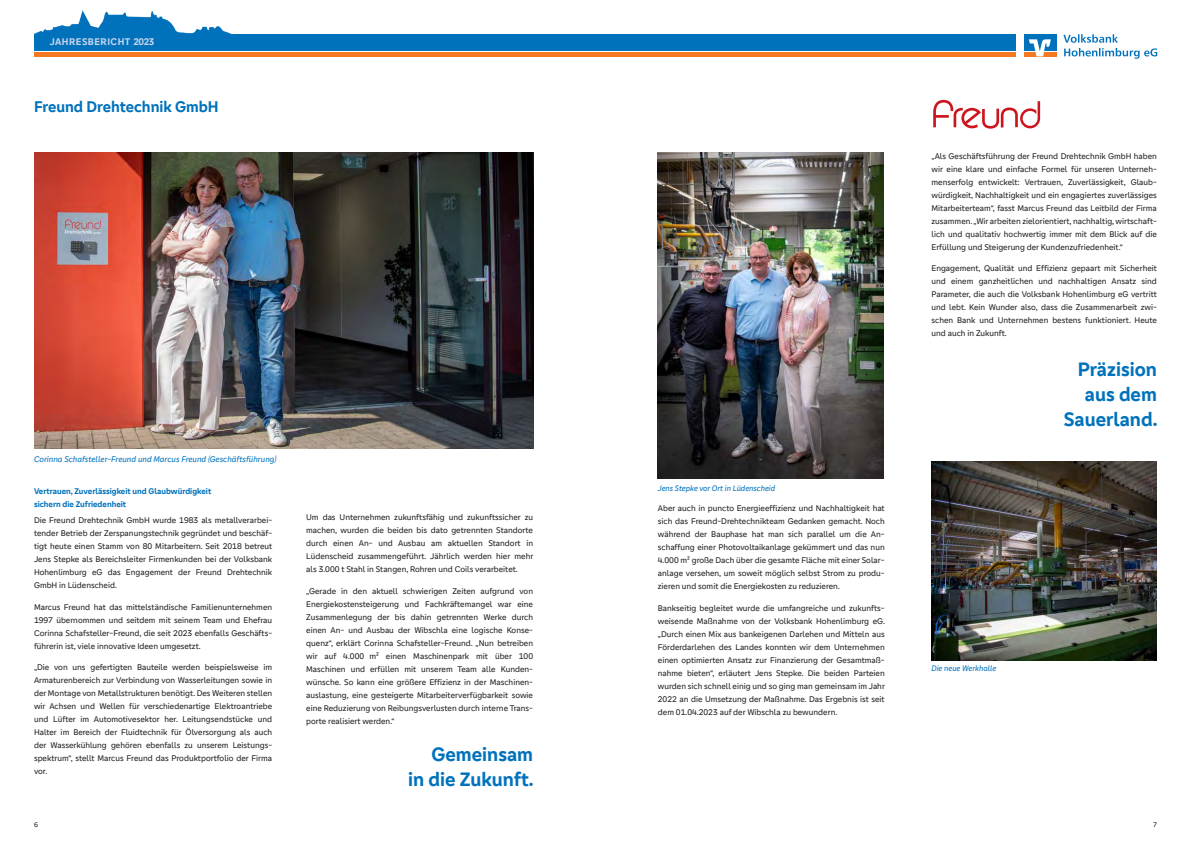
<style>
.page{position:relative;width:1191px;height:842px;background:#fff}
.page>*{position:absolute;margin:0;border:0;box-sizing:border-box;transform-origin:0 0}
.t1{font:700 20.1px/25.1px "Genos GFG";color:#0072bc;text-align:right}
.t2{font:700 16px "Genos GFG";color:#0072bc}
.t3{font:700 10px "Genos GFG";letter-spacing:.05em;color:#c6d5ed}
.t4{font:8.5px/13px "Genos GFG";color:#231f20;text-align:justify}
.t5{font:700 8.5px/13px "Genos GFG";color:#0072bc}
.t6{font:italic 8.5px "Genos GFG";color:#0072bc}
.t7{font:italic 8.2px "Genos GFG";color:#0072bc}
.t8{font:7px "Genos GFG";color:#231f20}
</style>
<div class="page">
<div style="left:1024px;top:34px;width:32px;height:17px;background:#0072bc"></div>
<hr style="left:1024px;top:52px;width:32px;height:4px;background:#f47921">
<svg style="left:1063px;top:34px;width:94px;height:25px"></svg>
<svg style="left:1029px;top:39px;width:22px;height:17px"></svg>
<img style="left:34px;top:10px;width:198px;height:24px">
<div style="left:34px;top:34px;width:981px;height:17px;background:#0072bc"></div>
<hr style="left:34px;top:52px;width:981px;height:4px;background:#f47921">
<svg style="left:933px;top:100px;width:107px;height:29px"></svg>
<img style="left:34px;top:152px;width:499px;height:297px">
<img style="left:931px;top:462px;width:226px;height:198px">
<img style="left:658px;top:152px;width:225px;height:327px">
<p class="t3" style="left:50px;top:36px;width:106px">JAHRESBERICHT 2023</p>
<p class="t2" style="left:34px;top:97px;width:186px">Freund Drehtechnik GmbH</p>
<p class="t6" style="left:34px;top:454px;width:244px">Corinna Schafsteller-Freund und Marcus Freund (Geschäftsführung)</p>
<p class="t5" style="left:34px;top:485px;width:179px">Vertrauen, Zuverlässigkeit und Glaubwürdigkeit sichern die Zufriedenheit</p>
<p class="t4" style="left:34px;top:514px;width:240px">Die Freund Drehtechnik GmbH wurde 1983 als metallverarbei&shy;tender Betrieb der Zerspanungstechnik gegründet und beschäf&shy;tigt heute einen Stamm von 80 Mitarbeitern. Seit 2018 betreut Jens Stepke als Bereichsleiter Firmenkunden bei der Volksbank Hohenlimburg eG das Engagement der Freund Drehtechnik GmbH in Lüdenscheid.</p>
<p class="t4" style="left:34px;top:600px;width:240px">Marcus Freund hat das mittelständische Familienunternehmen 1997 übernommen und seitdem mit seinem Team und Ehefrau Corinna Schafsteller-Freund, die seit 2023 ebenfalls Geschäfts&shy;führerin ist, viele innovative Ideen umgesetzt.</p>
<p class="t4" style="left:34px;top:661px;width:240px">„Die von uns gefertigten Bauteile werden beispielsweise im Armaturenbereich zur Verbindung von Wasserleitungen sowie in der Montage von Metallstrukturen benötigt. Des Weiteren stellen wir Achsen und Wellen für verschiedenartige Elektroantriebe und Lüfter im Automotivesektor her. Leitungsendstücke und Halter im Bereich der Fluidtechnik für Ölversorgung als auch der Wasserkühlung gehören ebenfalls zu unserem Leistungs&shy;spektrum“, stellt Marcus Freund das Produktportfolio der Firma vor.</p>
<p class="t4" style="left:306px;top:511px;width:228px">Um das Unternehmen zukunftsfähig und zukunftssicher zu machen, wurden die beiden bis dato getrennten Standorte durch einen An- und Ausbau am aktuellen Standort in Lüdenscheid zusammengeführt. Jährlich werden hier mehr als 3.000 t Stahl in Stangen, Rohren und Coils verarbeitet.</p>
<p class="t4" style="left:306px;top:585px;width:228px">„Gerade in den aktuell schwierigen Zeiten aufgrund von Energiekostensteigerung und Fachkräftemangel war eine Zusammenlegung der bis dahin getrennten Werke durch einen An- und Ausbau der Wibschla eine logische Konse&shy;quenz“, erklärt Corinna Schafsteller-Freund. „Nun betreiben wir auf 4.000 m² einen Maschinenpark mit über 100<br>Maschinen und erfüllen mit unserem Team alle Kunden&shy;wünsche. So kann eine größere Effizienz in der Maschinen&shy;auslastung, eine gesteigerte Mitarbeiterverfügbarkeit sowie eine Reduzierung von Reibungsverlusten durch interne Trans&shy;porte realisiert werden.“</p>
<p class="t1" style="left:408px;top:742px;width:127px">Gemeinsam<br>in die Zukunft.</p>
<p class="t7" style="left:658px;top:483px;width:119px">Jens Stepke vor Ort in Lüdenscheid</p>
<p class="t4" style="left:658px;top:502px;width:228px">Aber auch in puncto Energieeffizienz und Nachhaltigkeit hat sich das Freund-Drehtechnikteam Gedanken gemacht. Noch während der Bauphase hat man sich parallel um die An&shy;schaffung einer Photovoltaikanlage gekümmert und das nun 4.000 m² große Dach über die gesamte Fläche mit einer Solar&shy;anlage versehen, um soweit möglich selbst Strom zu produ&shy;zieren und somit die Energiekosten zu reduzieren.</p>
<p class="t4" style="left:658px;top:601px;width:228px">Bankseitig begleitet wurde die umfangreiche und zukunfts&shy;weisende Maßnahme von der Volksbank Hohenlimburg eG. „Durch einen Mix aus bankeigenen Darlehen und Mitteln aus Förderdarlehen des Landes konnten wir dem Unternehmen einen optimierten Ansatz zur Finanzierung der Gesamtmaß&shy;nahme bieten“, erläutert Jens Stepke. Die beiden Parteien wurden sich schnell einig und so ging man gemeinsam im Jahr 2022 an die Umsetzung der Maßnahme. Das Ergebnis ist seit dem 01.04.2023 auf der Wibschla zu bewundern.</p>
<p class="t4" style="left:931px;top:149px;width:227px">„Als Geschäftsführung der Freund Drehtechnik GmbH haben wir eine klare und einfache Formel für unseren Unterneh&shy;menserfolg entwickelt: Vertrauen, Zuverlässigkeit, Glaub&shy;würdigkeit, Nachhaltigkeit und ein engagiertes zuverlässiges Mitarbeiterteam“, fasst Marcus Freund das Leitbild der Firma zusammen. „Wir arbeiten zielorientiert, nachhaltig, wirtschaft&shy;lich und qualitativ hochwertig immer mit dem Blick auf die Erfüllung und Steigerung der Kundenzufriedenheit.“</p>
<p class="t4" style="left:931px;top:262px;width:227px">Engagement, Qualität und Effizienz gepaart mit Sicherheit und einem ganzheitlichen und nachhaltigen Ansatz sind Parameter, die auch die Volksbank Hohenlimburg eG vertritt und lebt. Kein Wunder also, dass die Zusammenarbeit zwi&shy;schen Bank und Unternehmen bestens funktioniert. Heute und auch in Zukunft.</p>
<p class="t1" style="left:1064px;top:356px;width:95px">Präzision aus dem<br>Sauerland.</p>
<p class="t7" style="left:931px;top:664px;width:66px">Die neue Werkhalle</p>
<p class="t8" style="left:34px;top:820px;width:5px">6</p>
<p class="t8" style="left:1153px;top:820px;width:5px">7</p>
</div>
